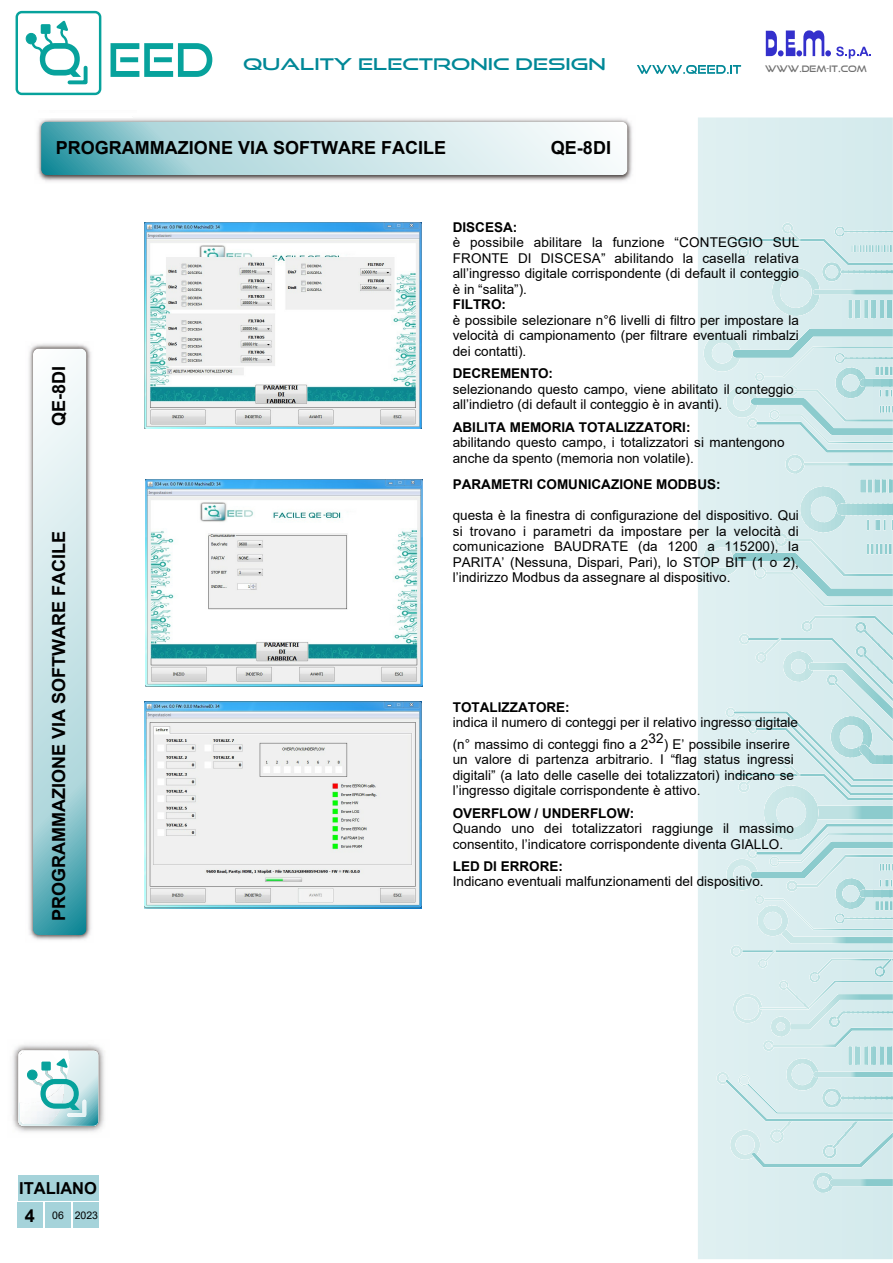
<style>
.page{position:relative;width:893px;height:1263px;background:#fff}
.page>*{position:absolute;margin:0;border:0;box-sizing:border-box;transform-origin:0 0}
.t1{font:700 18px "Arial";color:#000}
.t2{font:700 16.5px "Arial";color:#000}
.t3{font:16.2px "Good Times Rg";color:#008897;scale:1.22 1}
.t4{font:13.5px/15.5px "Arial";color:#000;text-align:justify}
.t5{font:700 13.5px "Arial";color:#000}
.t6{font:10.5px "Arial";color:#000}
.t7{font:9px "Good Times Rg";color:#707070}
.s1{font-size:10.5px}
.s2{font-weight:700;font-size:18px}
</style>
<div class="page">
<div style="left:18px;top:1202px;width:25px;height:25px;background:#a5d3da"></div>
<div style="left:45px;top:1202px;width:26px;height:25px;background:#a5d3da"></div>
<div style="left:73px;top:1202px;width:25px;height:25px;background:#a5d3da"></div>
<img style="left:37px;top:118px;width:595px;height:64px">
<svg style="left:41px;top:122px;width:586px;height:53px;background:#bbdde1"></svg>
<img style="left:28px;top:343px;width:63px;height:597px">
<svg style="left:33px;top:348px;width:53px;height:586px;background:#bcdde1"></svg>
<img style="left:12px;top:1044px;width:92px;height:88px">
<svg style="left:18px;top:1050px;width:68px;height:75px"></svg>
<div style="left:41px;top:1061px;width:10px;height:9px;background:#07a29c"></div>
<div style="left:698px;top:117px;width:195px;height:1142px;background:#dceef0"></div>
<svg style="left:774px;top:533px;width:7px;height:5px"></svg>
<svg style="left:781px;top:533px;width:6px;height:5px"></svg>
<svg style="left:703px;top:538px;width:190px;height:68px;background:#cfe8ea"></svg>
<svg style="left:800px;top:486px;width:5px;height:46px"></svg>
<svg style="left:805px;top:486px;width:4px;height:46px"></svg>
<svg style="left:809px;top:486px;width:4px;height:46px"></svg>
<svg style="left:813px;top:486px;width:5px;height:46px"></svg>
<svg style="left:818px;top:486px;width:4px;height:46px"></svg>
<svg style="left:822px;top:486px;width:4px;height:46px"></svg>
<svg style="left:826px;top:486px;width:5px;height:46px"></svg>
<svg style="left:831px;top:486px;width:4px;height:46px"></svg>
<svg style="left:835px;top:486px;width:5px;height:46px"></svg>
<svg style="left:840px;top:486px;width:4px;height:46px"></svg>
<hr style="left:844px;top:486px;width:2px;height:46px;background:#acd9da">
<svg style="left:836px;top:503px;width:6px;height:12px"></svg>
<div style="left:860px;top:479px;width:7px;height:13px;background:#a0d4d6"></div>
<svg style="left:866px;top:479px;width:7px;height:13px"></svg>
<svg style="left:873px;top:479px;width:8px;height:13px"></svg>
<svg style="left:881px;top:479px;width:8px;height:13px"></svg>
<svg style="left:889px;top:479px;width:4px;height:13px"></svg>
<svg style="left:868px;top:520px;width:9px;height:10px"></svg>
<svg style="left:877px;top:520px;width:10px;height:10px"></svg>
<svg style="left:887px;top:520px;width:6px;height:10px"></svg>
<svg style="left:867px;top:544px;width:9px;height:10px"></svg>
<svg style="left:876px;top:544px;width:10px;height:10px"></svg>
<svg style="left:886px;top:544px;width:5px;height:10px"></svg>
<svg style="left:813px;top:1172px;width:7px;height:20px"></svg>
<svg style="left:820px;top:1172px;width:9px;height:20px"></svg>
<svg style="left:829px;top:1172px;width:4px;height:20px"></svg>
<svg style="left:829px;top:1178px;width:64px;height:7px"></svg>
<svg style="left:725px;top:615px;width:168px;height:449px;background:#d0e9eb"></svg>
<hr style="left:786px;top:986px;width:3px;height:23px;background:#cae7e7">
<svg style="left:787px;top:986px;width:9px;height:23px"></svg>
<svg style="left:796px;top:986px;width:8px;height:23px"></svg>
<svg style="left:804px;top:986px;width:5px;height:23px"></svg>
<hr style="left:786px;top:1058px;width:2px;height:32px;background:#cae7e7">
<svg style="left:787px;top:1058px;width:6px;height:13px"></svg>
<svg style="left:793px;top:1058px;width:6px;height:13px"></svg>
<svg style="left:799px;top:1058px;width:6px;height:13px"></svg>
<svg style="left:805px;top:1058px;width:6px;height:13px"></svg>
<svg style="left:811px;top:1058px;width:6px;height:13px"></svg>
<hr style="left:817px;top:1058px;width:1px;height:32px;background:#bbe0e1">
<hr style="left:785px;top:454px;width:2px;height:20px;background:#cae7e7">
<svg style="left:786px;top:454px;width:10px;height:20px"></svg>
<svg style="left:796px;top:454px;width:8px;height:20px"></svg>
<svg style="left:716px;top:1071px;width:177px;height:96px;background:#d2e9eb"></svg>
<svg style="left:703px;top:328px;width:190px;height:124px;background:#cee8e9"></svg>
<svg style="left:822px;top:273px;width:4px;height:8px"></svg>
<svg style="left:826px;top:273px;width:10px;height:8px"></svg>
<svg style="left:836px;top:273px;width:5px;height:8px"></svg>
<svg style="left:772px;top:273px;width:3px;height:43px"></svg>
<svg style="left:775px;top:273px;width:4px;height:43px"></svg>
<svg style="left:779px;top:273px;width:4px;height:43px"></svg>
<svg style="left:783px;top:273px;width:4px;height:43px"></svg>
<svg style="left:787px;top:273px;width:5px;height:43px"></svg>
<svg style="left:792px;top:273px;width:4px;height:43px"></svg>
<svg style="left:796px;top:273px;width:4px;height:43px"></svg>
<svg style="left:800px;top:273px;width:4px;height:43px"></svg>
<svg style="left:804px;top:273px;width:4px;height:43px"></svg>
<svg style="left:808px;top:273px;width:5px;height:43px"></svg>
<svg style="left:813px;top:273px;width:4px;height:16px"></svg>
<hr style="left:817px;top:268px;width:2px;height:48px;background:#bce1e1">
<svg style="left:813px;top:289px;width:80px;height:29px;background:#c3e3e4"></svg>
<svg style="left:726px;top:223px;width:167px;height:50px;background:#d3eaec"></svg>
<div style="left:18px;top:1175px;width:80px;height:25px;background:#a5d3da"></div>
<img style="left:144px;top:222px;width:277px;height:207px">
<img style="left:145px;top:479px;width:278px;height:207px">
<img style="left:144px;top:702px;width:277px;height:206px">
<svg style="left:765px;top:30px;width:106px;height:29px"></svg>
<div style="left:16px;top:11px;width:85px;height:84px;border:2px solid #07a29c;border-radius:5px"></div>
<div style="left:26px;top:33px;width:10px;height:11px;background:#07a29c;border-radius:50%"></div>
<div style="left:26px;top:33px;width:11px;height:11px;border:1px solid #07a29c;border-radius:50%"></div>
<svg style="left:30px;top:20px;width:58px;height:65px"></svg>
<div style="left:41px;top:24px;width:10px;height:10px;background:#07a29c"></div>
<svg style="left:110px;top:43px;width:102px;height:34px"></svg>
<svg style="left:637px;top:65px;width:104px;height:9px"></svg>
<p class="t3" style="left:243px;top:58px;width:299px">QUALITY ELECTRONIC DESIGN</p>
<p class="t7" style="left:765px;top:65px;width:103px">WWW.DEM-IT<span class="s1">.</span>COM</p>
<h1 class="t1" style="left:56px;top:141px;width:391px">PROGRAMMAZIONE VIA SOFTWARE FACILE</h1>
<h1 class="t1" style="left:551px;top:141px;width:62px">QE-8DI</h1>
<h1 class="t1" style="left:52px;top:426px;width:62px;rotate:-90deg">QE-8DI</h1>
<h1 class="t1" style="left:52px;top:921px;width:391px;rotate:-90deg">PROGRAMMAZIONE VIA SOFTWARE FACILE</h1>
<p class="t2" style="left:19px;top:1181px;width:79px">ITALIANO</p>
<p class="t6" style="left:25px;top:1211px;width:75px"><span class="s2">4</span> 06 2023</p>
<p class="t5" style="left:453px;top:222px;width:66px">DISCESA:</p>
<p class="t4" style="left:453px;top:236px;width:348px">è possibile abilitare la funzione “CONTEGGIO SUL FRONTE DI DISCESA” abilitando la casella relativa all’ingresso digitale corrispondente (di default il conteggio è in “salita”).</p>
<p class="t5" style="left:453px;top:299px;width:55px">FILTRO:</p>
<p class="t4" style="left:453px;top:314px;width:347px">è possibile selezionare n°6 livelli di filtro per impostare la velocità di campionamento (per filtrare eventuali rimbalzi dei contatti).</p>
<p class="t5" style="left:453px;top:368px;width:102px">DECREMENTO:</p>
<p class="t4" style="left:453px;top:382px;width:342px">selezionando questo campo, viene abilitato il conteggio all’indietro (di default il conteggio è in avanti).</p>
<p class="t5" style="left:453px;top:422px;width:239px">ABILITA MEMORIA TOTALIZZATORI:</p>
<p class="t4" style="left:453px;top:436px;width:333px">abilitando questo campo, i totalizzatori si mantengono anche da spento (memoria non volatile).</p>
<p class="t5" style="left:453px;top:479px;width:269px">PARAMETRI COMUNICAZIONE MODBUS:</p>
<p class="t4" style="left:453px;top:509px;width:347px">questa è la finestra di configurazione del dispositivo. Qui si trovano i parametri da impostare per la velocità di comunicazione BAUDRATE (da 1200 a 115200), la PARITA’ (Nessuna, Dispari, Pari), lo STOP BIT (1 o 2), l’indirizzo Modbus da assegnare al dispositivo.</p>
<p class="t5" style="left:453px;top:702px;width:118px">TOTALIZZATORE:</p>
<p class="t4" style="left:453px;top:713px;width:347px;line-height:21.5px">indica il numero di conteggi per il relativo ingresso digitale (n° massimo di conteggi fino a 232) E’ possibile inserire</p>
<p class="t4" style="left:453px;top:753px;width:343px">un valore di partenza arbitrario. I “flag status ingressi digitali” (a lato delle caselle dei totalizzatori) indicano se l’ingresso digitale corrispondente è attivo.</p>
<p class="t5" style="left:453px;top:807px;width:183px">OVERFLOW / UNDERFLOW:</p>
<p class="t4" style="left:453px;top:821px;width:343px">Quando uno dei totalizzatori raggiunge il massimo consentito, l’indicatore corrispondente diventa GIALLO.</p>
<p class="t5" style="left:453px;top:861px;width:112px">LED DI ERRORE:</p>
<p class="t4" style="left:453px;top:875px;width:312px">Indicano eventuali malfunzionamenti del dispositivo.</p>
</div>
